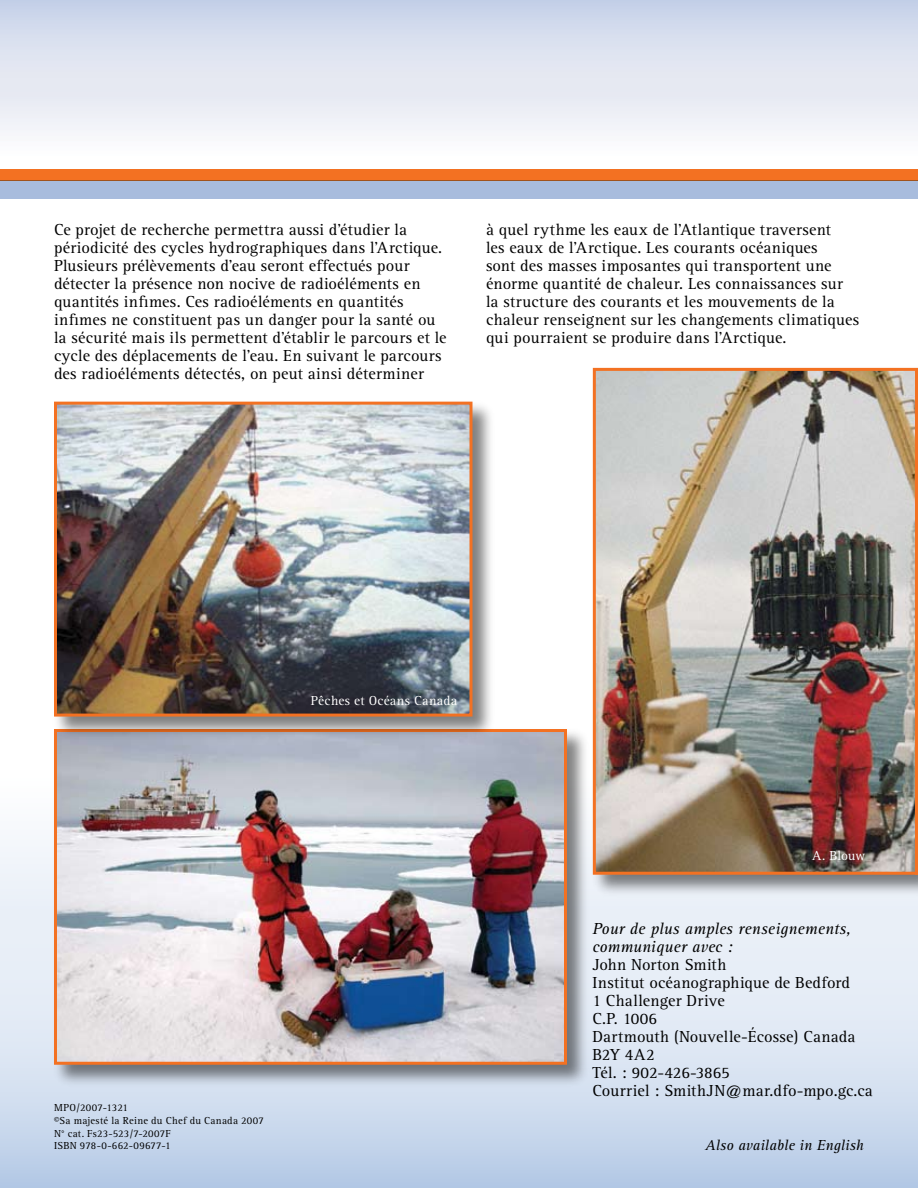
<style>
.page{position:relative;width:918px;height:1188px;background:#fff}
.page>*{position:absolute;margin:0;border:0;box-sizing:border-box;transform-origin:0 0}
.t1{font:16.5px/18px "Rotis Serif";letter-spacing:.015em;color:#000}
.t2{font:italic 16.5px/18px "Rotis Serif";letter-spacing:.005em;color:#000}
.t3{font:italic 15px "Rotis Serif";letter-spacing:.005em;color:#000}
.t4{font:13.5px "Rotis Serif";letter-spacing:.02em;color:#fff}
.t5{font:10.5px/12.6px "Rotis Serif";letter-spacing:.02em;color:#000}
</style>
<div class="page">
<svg style="left:0;top:0;width:918px;height:170px"></svg>
<svg style="left:0;top:835px;width:918px;height:353px"></svg>
<div style="left:0;top:170px;width:918px;height:11px;background:#f37122"></div>
<div style="left:0;top:181px;width:918px;height:18px;background:#a8bcdd"></div>
<div style="left:591px;top:366px;width:327px;height:532px;background:#000;opacity:.5"></div>
<img style="left:597px;top:372px;width:317px;height:499px">
<div style="left:593px;top:368px;width:325px;height:507px;border:3px solid #f37122"></div>
<div style="left:53px;top:728px;width:537px;height:360px;background:#000;opacity:.5"></div>
<img style="left:58px;top:733px;width:505px;height:328px">
<div style="left:54px;top:729px;width:513px;height:336px;border:3px solid #f37122"></div>
<div style="left:53px;top:400px;width:442px;height:339px;background:#000;opacity:.5"></div>
<img style="left:58px;top:406px;width:410px;height:307px">
<div style="left:54px;top:402px;width:418px;height:315px;border:3px solid #f37122"></div>
<hr style="left:915px;top:368px;width:3px;height:507px;background:#f37122">
<p class="t1" style="left:54px;top:221px;width:394px">Ce projet de recherche permettra aussi d’étudier la périodicité des cycles hydrographiques dans l’Arctique.<br>Plusieurs prélèvements d’eau seront effectués pour détecter la présence non nocive de radioéléments en quantités infimes. Ces radioéléments en quantités infimes ne constituent pas un danger pour la santé ou la sécurité mais ils permettent d’établir le parcours et le cycle des déplacements de l’eau. En suivant le parcours des radioéléments détectés, on peut ainsi déterminer</p>
<p class="t1" style="left:486px;top:221px;width:375px">à quel rythme les eaux de l’Atlantique traversent<br>les eaux de l’Arctique. Les courants océaniques<br>sont des masses imposantes qui transportent une énorme quantité de chaleur. Les connaissances sur la structure des courants et les mouvements de la chaleur renseignent sur les changements climatiques qui pourraient se produire dans l’Arctique.</p>
<p class="t4" style="left:311px;top:693px;width:148px">Pêches et Océans Canada</p>
<p class="t5" style="left:54px;top:1102px;width:211px">MPO/2007-1321<br>©Sa majesté la Reine du Chef du Canada 2007<br>N° cat. Fs23-523/7-2007F<br>ISBN 978-0-662-09677-1</p>
<p class="t4" style="left:812px;top:848px;width:55px">A. Blouw</p>
<p class="t2" style="left:592px;top:920px;width:260px">Pour de plus amples renseignements, communiquer avec :</p>
<p class="t1" style="left:592px;top:956px;width:282px">John Norton Smith<br>Institut océanographique de Bedford<br>1 Challenger Drive<br>C.P. 1006<br>Dartmouth (Nouvelle‑Écosse) Canada<br>B2Y 4A2<br>Tél. : 902-426‑3865<br>Courriel : SmithJN@mar.dfo-mpo.gc.ca</p>
<p class="t3" style="left:705px;top:1136px;width:160px">Also available in English</p>
</div>
